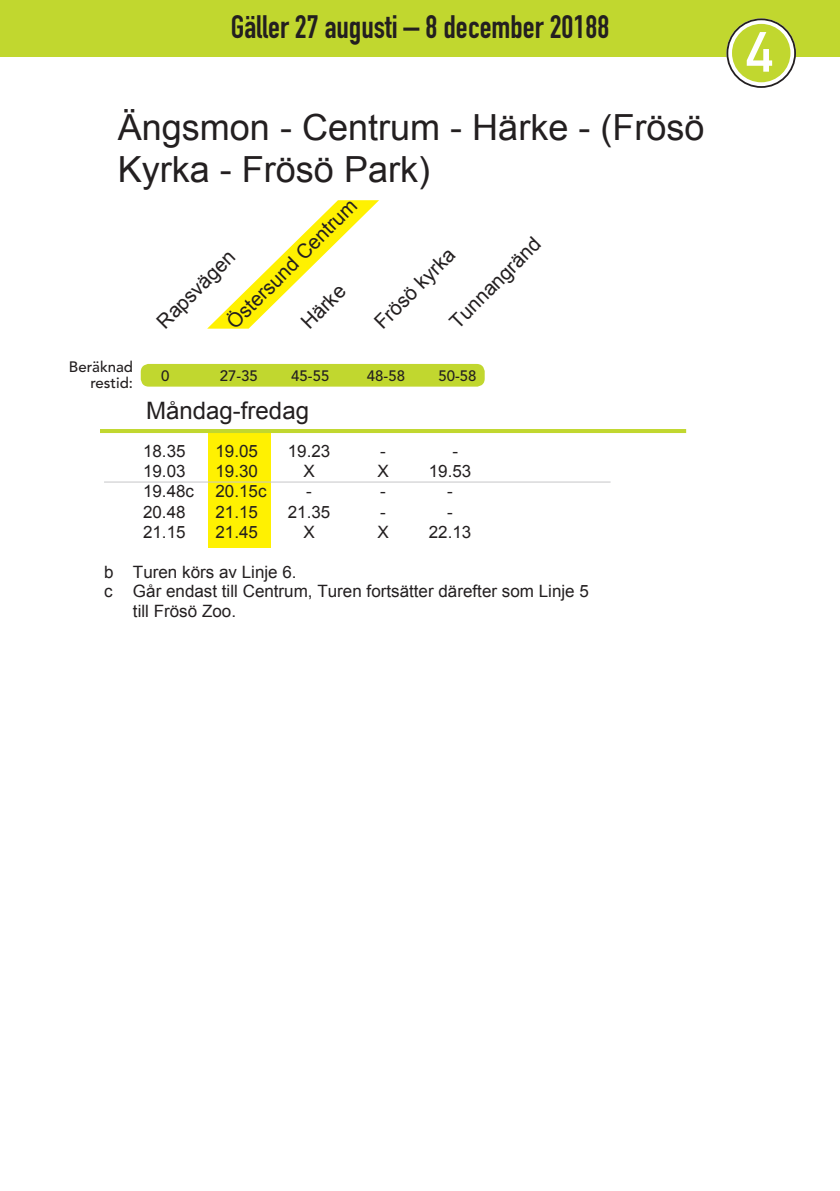
<style>
.page{position:relative;width:840px;height:1191px;background:#fff}
.page>*{position:absolute;margin:0;border:0;box-sizing:border-box;transform-origin:0 0}
.t1{font:36px/41.4px "Arial";color:#231f20}
.t2{font:32px "DIN Engschrift Std";color:#231f20}
.t3{font:24px "Arial";color:#231f20}
.t4{font:20px "Arial";color:#231f20}
.t5{font:17px "Arial";color:#231f20}
.t6{font:500 15px/16px "Avenir LT Std";color:#231f20;text-align:right}
.s1{font-size:64px;color:#fff}
</style>
<div class="page">
<div style="left:0;top:0;width:839px;height:56px;background:#c1d72f"></div>
<svg style="left:207px;top:200px;width:172px;height:129px"></svg>
<div style="left:208px;top:431px;width:63px;height:116px;background:#fff101"></div>
<div style="left:726px;top:18px;width:69px;height:70px;border:14px solid #fff;border-radius:50%"></div>
<div style="left:731px;top:24px;width:59px;height:58px;background:#c1d72f;border-radius:50%"></div>
<div style="left:726px;top:18px;width:69px;height:70px;border:2px solid #231f20;border-radius:50%"></div>
<svg style="left:746px;top:32px;width:25px;height:40px"></svg>
<hr style="left:101px;top:429px;width:584px;height:4px;background:#c1d72f">
<hr style="left:104px;top:481px;width:506px;height:1px;background:#c6c7c9">
<div style="left:141px;top:364px;width:343px;height:22px;background:#c1d72f;border-radius:8px"></div>
<h2 class="t2" style="left:230px;top:8px;width:380px">Gäller 27 augusti – 8 december 20188</h2>
<h1 class="t1" style="left:118px;top:107px;width:588px;text-indent:-103px"><span class="s1">4</span> Ängsmon - Centrum - Härke - (Frösö<br>Kyrka - Frösö Park)</h1>
<p class="t6" style="left:69px;top:359px;width:66px">Beräknad restid:</p>
<p class="t4" style="left:221px;top:316px;width:176px;rotate:-45deg">Östersund Centrum</p>
<p class="t4" style="left:151px;top:315px;width:103px;rotate:-45deg">Rapsvägen</p>
<p class="t4" style="left:295px;top:316px;width:55px;rotate:-45deg">Härke</p>
<p class="t4" style="left:443px;top:315px;width:120px;rotate:-45deg">Tunnangränd</p>
<p class="t4" style="left:368px;top:316px;width:106px;rotate:-45deg">Frösö kyrka</p>
<p class="t6" style="left:161px;top:368px;width:10px">0</p>
<p class="t6" style="left:219px;top:368px;width:40px">27-35</p>
<p class="t6" style="left:291px;top:368px;width:40px">45-55</p>
<p class="t6" style="left:367px;top:368px;width:40px">48-58</p>
<p class="t6" style="left:438px;top:368px;width:40px">50-58</p>
<h3 class="t3" style="left:146px;top:394px;width:164px">Måndag-fredag</h3>
<p class="t5" style="left:143px;top:439px;width:44px">18.35</p>
<p class="t5" style="left:215px;top:439px;width:44px">19.05</p>
<p class="t5" style="left:287px;top:439px;width:44px">19.23</p>
<p class="t5" style="left:380px;top:439px;width:7px">-</p>
<p class="t5" style="left:452px;top:439px;width:7px">-</p>
<p class="t5" style="left:143px;top:460px;width:44px">19.03</p>
<p class="t5" style="left:215px;top:460px;width:44px">19.30</p>
<p class="t5" style="left:303px;top:460px;width:13px">X</p>
<p class="t5" style="left:377px;top:460px;width:13px">X</p>
<p class="t5" style="left:428px;top:460px;width:44px">19.53</p>
<p class="t5" style="left:143px;top:480px;width:53px">19.48c</p>
<p class="t5" style="left:215px;top:480px;width:53px">20.15c</p>
<p class="t5" style="left:306px;top:480px;width:7px">-</p>
<p class="t5" style="left:380px;top:480px;width:7px">-</p>
<p class="t5" style="left:447px;top:480px;width:7px">-</p>
<p class="t5" style="left:143px;top:501px;width:44px">20.48</p>
<p class="t5" style="left:215px;top:501px;width:44px">21.15</p>
<p class="t5" style="left:287px;top:501px;width:44px">21.35</p>
<p class="t5" style="left:380px;top:501px;width:7px">-</p>
<p class="t5" style="left:447px;top:501px;width:7px">-</p>
<p class="t5" style="left:143px;top:521px;width:44px">21.15</p>
<p class="t5" style="left:215px;top:521px;width:44px">21.45</p>
<p class="t5" style="left:303px;top:521px;width:13px">X</p>
<p class="t5" style="left:377px;top:521px;width:13px">X</p>
<p class="t5" style="left:428px;top:521px;width:44px">22.13</p>
<p class="t5" style="left:104px;top:561px;width:194px">b Turen körs av Linje 6.</p>
<p class="t5" style="left:104px;top:580px;width:486px">c Går endast till Centrum, Turen fortsätter därefter som Linje 5</p>
<p class="t5" style="left:133px;top:600px;width:104px">till Frösö Zoo.</p>
</div>
